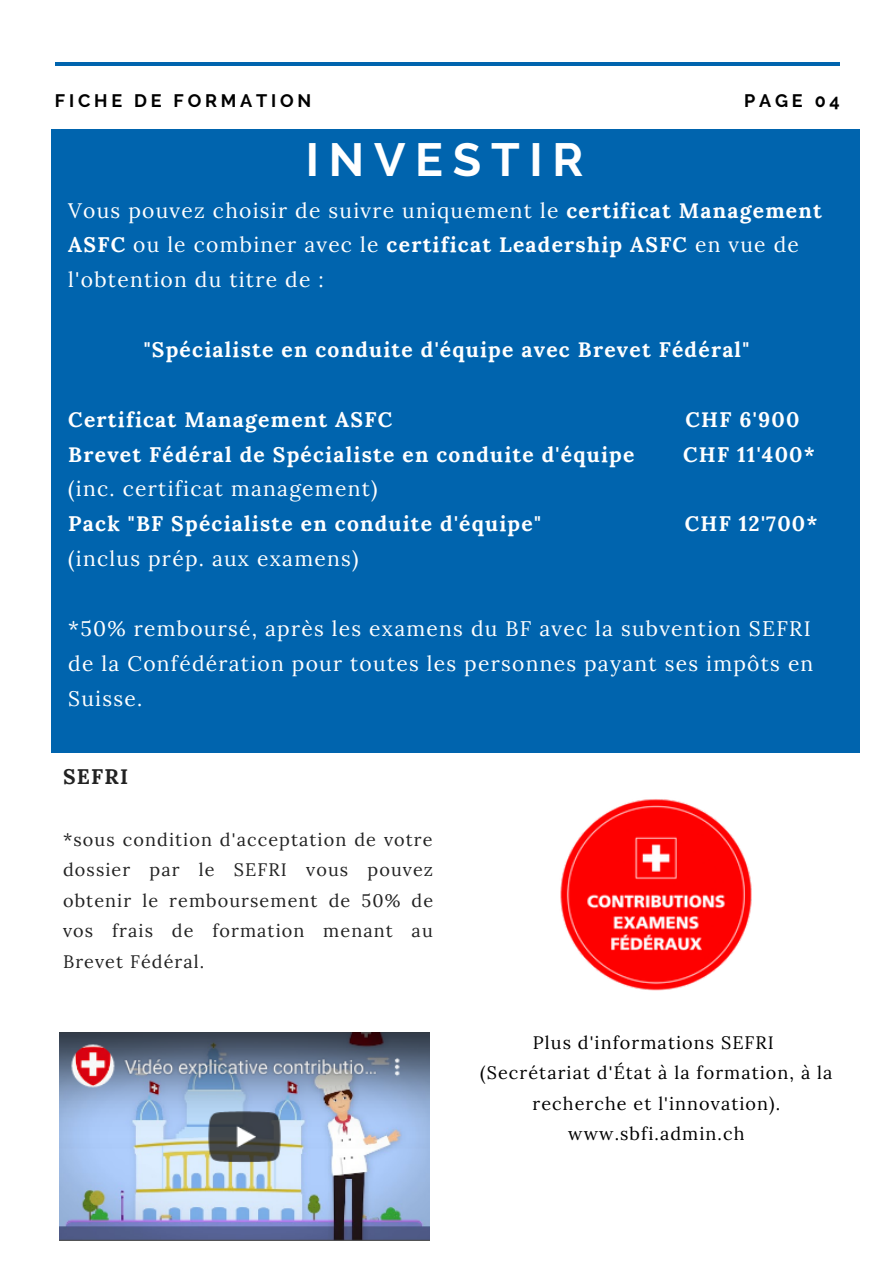
<style>
.page{position:relative;width:894px;height:1264px;background:#fff}
.page>*{position:absolute;margin:0;border:0;box-sizing:border-box;transform-origin:0 0}
.t1{font:700 46.35px "Raleway";letter-spacing:.21em;color:#fff}
.t2{font:21px/34.8px "Lora";letter-spacing:.06em;color:#fff}
.t3{font:700 21px "Lora";letter-spacing:.06em;color:#fff}
.t4{font:700 21px "Lora";letter-spacing:.06em;color:#222}
.t5{font:18px/30.5px "Lora";letter-spacing:.06em;color:#222;text-align:justify}
.t6{font:18px/30.3px "Lora";letter-spacing:.06em;color:#000;text-align:center}
.t7{font:700 18px "Raleway";letter-spacing:.21em;color:#000}
.s1{font-weight:700}
</style>
<div class="page">
<hr style="left:55px;top:62px;width:784px;height:4px;background:#0064ae">
<div style="left:51px;top:130px;width:808px;height:217px;background:#0064ae"></div>
<div style="left:51px;top:535px;width:808px;height:217px;background:#0064ae"></div>
<div style="left:51px;top:335px;width:808px;height:217px;background:#0064ae"></div>
<img style="left:560px;top:799px;width:192px;height:192px">
<img style="left:59px;top:1032px;width:370px;height:208px">
<p class="t7" style="left:55px;top:90px;width:258px">FICHE DE FORMATION</p>
<p class="t7" style="left:744px;top:90px;width:97px">PAGE 04</p>
<h1 class="t1" style="left:306px;top:133px;width:279px">INVESTIR</h1>
<p class="t2" style="left:68px;top:192px;width:754px">Vous pouvez choisir de suivre uniquement le <span class="s1">certificat Management<br>ASFC</span> ou le combiner avec le <span class="s1">certificat Leadership ASFC</span> en vue de l'obtention du titre de :</p>
<p class="t3" style="left:144px;top:336px;width:607px">"Spécialiste en conduite d'équipe avec Brevet Fédéral"</p>
<p class="t3" style="left:68px;top:405px;width:325px">Certificat Management ASFC</p>
<p class="t3" style="left:685px;top:405px;width:115px">CHF 6'900</p>
<p class="t3" style="left:68px;top:440px;width:567px">Brevet Fédéral de Spécialiste en conduite d'équipe</p>
<p class="t3" style="left:683px;top:440px;width:133px">CHF 11'400*</p>
<p class="t2" style="left:68px;top:471px;width:310px">(inc. certificat management)</p>
<p class="t3" style="left:68px;top:510px;width:474px">Pack "BF Spécialiste en conduite d'équipe"</p>
<p class="t3" style="left:684px;top:510px;width:134px">CHF 12'700*</p>
<p class="t2" style="left:68px;top:541px;width:291px">(inclus prép. aux examens)</p>
<p class="t2" style="left:68px;top:610px;width:746px">*50% remboursé, après les examens du BF avec la subvention SEFRI de la Confédération pour toutes les personnes payant ses impôts en<br>Suisse.</p>
<p class="t4" style="left:63px;top:763px;width:67px">SEFRI</p>
<p class="t5" style="left:63px;top:824px;width:371px">*sous condition d'acceptation de votre dossier par le SEFRI vous pouvez obtenir le remboursement de 50% de vos frais de formation menant au Brevet Fédéral.</p>
<p class="t6" style="left:480px;top:1027px;width:353px">Plus d'informations SEFRI (Secrétariat d'État à la formation, à la recherche et l'innovation). www.sbfi.admin.ch</p>
</div>
